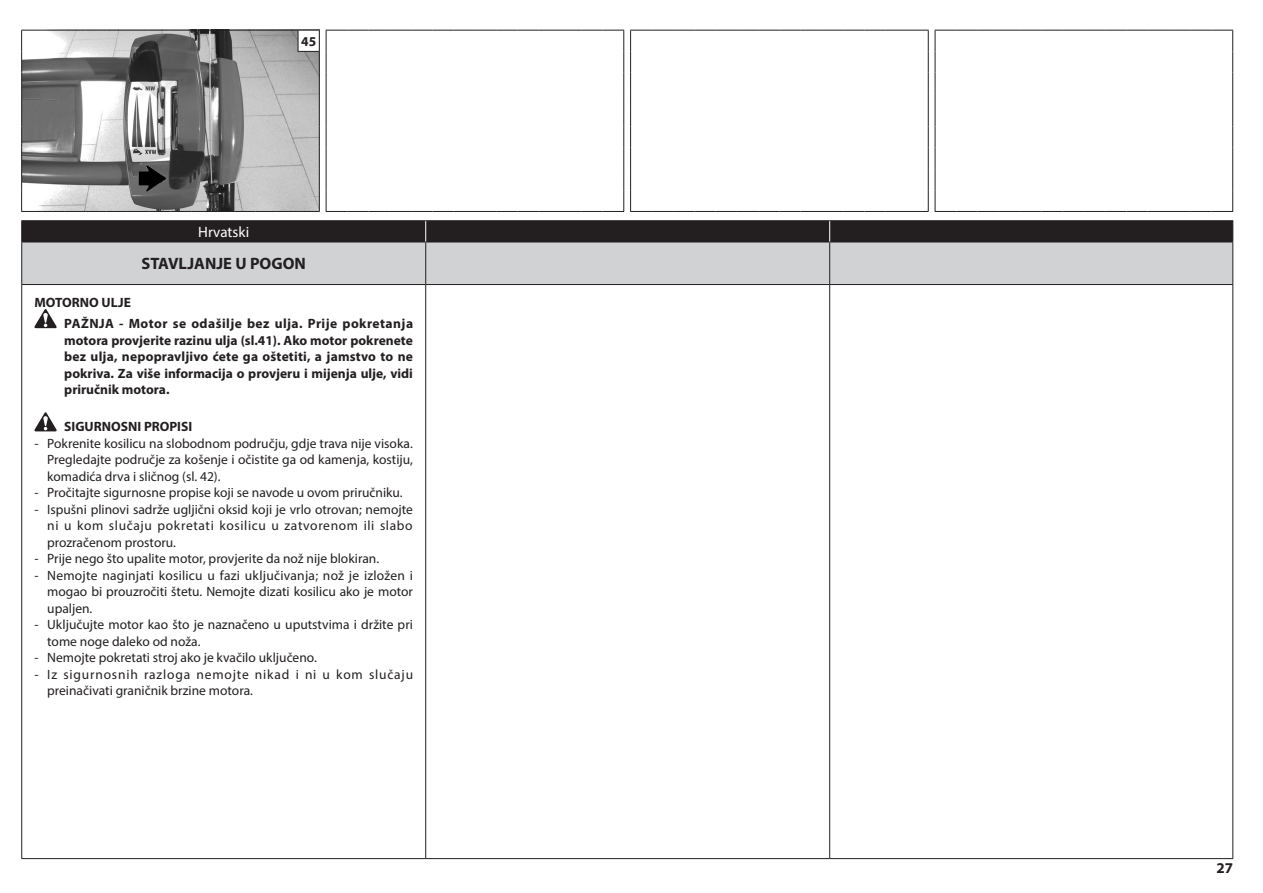
<style>
.page{position:relative;width:1263px;height:893px;background:#fff}
.page>*{position:absolute;margin:0;border:0;box-sizing:border-box;transform-origin:0 0}
.t1{font:700 16.5px "Myriad Pro";color:#231f20}
.t2{font:15px "Myriad Pro";color:#fff}
.t3{font:700 15px "Myriad Pro";color:#231f20}
.t4{font:13.5px/16.5px "Myriad Pro";color:#231f20;text-align:justify}
.t5{font:700 13.5px/16.5px "Myriad Pro";color:#231f20;text-align:justify}
.t6{font:13.5px/16.5px "Myriad Pro";letter-spacing:.06em;color:#231f20}
.t7{font:700 13.5px/20.7px "Myriad Pro";letter-spacing:.035em;color:#231f20}
</style>
<div class="page">
<div style="left:22px;top:243px;width:1210px;height:41px;background:#d1d2d4"></div>
<hr style="left:21px;top:220px;width:405px;height:1px;background:#231f20">
<hr style="left:426px;top:220px;width:404px;height:1px;background:#231f20">
<hr style="left:830px;top:220px;width:403px;height:1px;background:#231f20">
<hr style="left:21px;top:242px;width:405px;height:1px;background:#231f20">
<hr style="left:21px;top:242px;width:1px;height:42px;background:#231f20">
<hr style="left:426px;top:242px;width:404px;height:1px;background:#231f20">
<hr style="left:425px;top:242px;width:1px;height:42px;background:#231f20">
<hr style="left:830px;top:242px;width:403px;height:1px;background:#231f20">
<hr style="left:829px;top:242px;width:1px;height:42px;background:#231f20">
<hr style="left:1232px;top:242px;width:1px;height:42px;background:#231f20">
<hr style="left:21px;top:284px;width:405px;height:1px;background:#231f20">
<hr style="left:21px;top:285px;width:1px;height:573px;background:#231f20">
<hr style="left:426px;top:284px;width:404px;height:1px;background:#231f20">
<hr style="left:425px;top:285px;width:1px;height:573px;background:#231f20">
<hr style="left:830px;top:284px;width:403px;height:1px;background:#231f20">
<hr style="left:829px;top:285px;width:1px;height:573px;background:#231f20">
<hr style="left:1232px;top:285px;width:1px;height:573px;background:#231f20">
<hr style="left:21px;top:858px;width:405px;height:1px;background:#231f20">
<hr style="left:426px;top:858px;width:404px;height:1px;background:#231f20">
<hr style="left:830px;top:858px;width:403px;height:1px;background:#231f20">
<div style="left:21px;top:221px;width:1212px;height:21px;background:#231f20"></div>
<svg style="left:34px;top:309px;width:23px;height:19px"></svg>
<svg style="left:34px;top:412px;width:23px;height:19px"></svg>
<svg style="left:21px;top:30px;width:1212px;height:182px"></svg>
<p class="t5" style="left:301px;top:33px;width:16px">45</p>
<p class="t2" style="left:198px;top:223px;width:53px">Hrvatski</p>
<p class="t1" style="left:142px;top:253px;width:166px">STAVLJANJE U POGON</p>
<p class="t7" style="left:64px;top:292px;width:350px;text-indent:-30px">MOTORNO ULJE<br>PAŽNJA - Motor se odašilje bez ulja. Prije pokretanja</p>
<p class="t5" style="left:64px;top:331px;width:350px">motora provjerite razinu ulja (sl.41). Ako motor pokrenete bez ulja, nepopravljivo ćete ga oštetiti, a jamstvo to ne pokriva. Za više informacija o provjeru i mijenja ulje, vidi priručnik motora.</p>
<p class="t5" style="left:64px;top:418px;width:130px">SIGURNOSNI PROPISI</p>
<p class="t4" style="left:47px;top:435px;width:367px;text-indent:-13px">- Pokrenite kosilicu na slobodnom području, gdje trava nije visoka.<br>Pregledajte područje za košenje i očistite ga od kamenja, kostiju, komadića drva i sličnog (sl. 42).</p>
<p class="t4" style="left:34px;top:484px;width:370px">- Pročitajte sigurnosne propise koji se navode u ovom priručniku.</p>
<p class="t4" style="left:47px;top:501px;width:367px;text-indent:-13px">- Ispušni plinovi sadrže ugljični oksid koji je vrlo otrovan; nemojte ni u kom slučaju pokretati kosilicu u zatvorenom ili slabo prozračenom prostoru.</p>
<p class="t4" style="left:34px;top:550px;width:346px">- Prije nego što upalite motor, provjerite da nož nije blokiran.</p>
<p class="t4" style="left:47px;top:567px;width:367px;text-indent:-13px">- Nemojte naginjati kosilicu u fazi uključivanja; nož je izložen i mogao bi prouzročiti štetu. Nemojte dizati kosilicu ako je motor upaljen.</p>
<p class="t4" style="left:47px;top:616px;width:367px;text-indent:-13px">- Uključujte motor kao što je naznačeno u uputstvima i držite pri tome noge daleko od noža.</p>
<p class="t4" style="left:34px;top:649px;width:284px">- Nemojte pokretati stroj ako je kvačilo uključeno.</p>
<p class="t6" style="left:47px;top:666px;width:367px;text-indent:-13px">- Iz sigurnosnih razloga nemojte nikad i ni u kom slučaju preinačivati graničnik brzine motora.</p>
<p class="t3" style="left:1216px;top:858px;width:18px">27</p>
</div>
